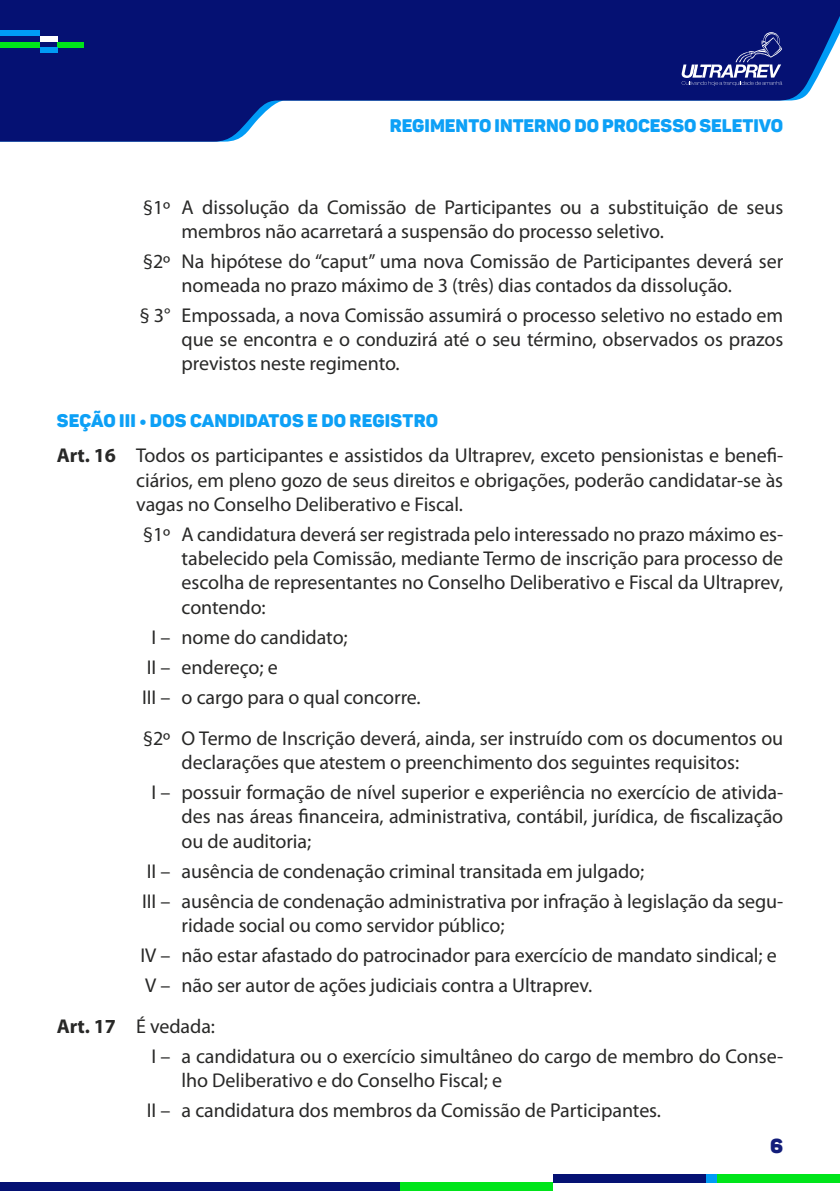
<style>
.page{position:relative;width:840px;height:1191px;background:#fff}
.page>*{position:absolute;margin:0;border:0;box-sizing:border-box;transform-origin:0 0}
.t1{font:20px/24.2px "Myriad Pro";letter-spacing:-.005em;color:#282827}
.t2{font:900 20px "Panton Demo";color:#121d7a}
.t3{font:900 18px "Panton Demo";color:#0da0f6}
.s1{font-weight:700}
</style>
<div class="page">
<svg style="left:0;top:0;width:839px;height:142px;fill:#051173"></svg>
<div style="left:0;top:42px;width:40px;height:6px;background:#00e51a"></div>
<div style="left:57px;top:42px;width:26px;height:6px;background:#00e51a"></div>
<div style="left:0;top:30px;width:40px;height:6px;background:#009bf5"></div>
<div style="left:40px;top:36px;width:17px;height:6px;background:#fff"></div>
<div style="left:40px;top:47px;width:17px;height:6px;background:#009bf5"></div>
<svg style="left:681px;top:32px;width:100px;height:54px;background:#303a8b"></svg>
<div style="left:716px;top:1174px;width:123px;height:9px;background:#00e51a"></div>
<div style="left:399px;top:1182px;width:153px;height:9px;background:#00e51a"></div>
<div style="left:705px;top:1174px;width:11px;height:9px;background:#009bf5"></div>
<div style="left:0;top:1182px;width:399px;height:9px;background:#051173"></div>
<div style="left:552px;top:1174px;width:153px;height:9px;background:#051173"></div>
<p class="t3" style="left:389px;top:114px;width:394px">REGIMENTO INTERNO DO PROCESSO SELETIVO</p>
<p class="t1" style="left:181px;top:194px;width:602px;text-indent:-39px">§1º A dissolução da Comissão de Participantes ou a substituição de seus membros não acarretará a suspensão do processo seletivo.</p>
<p class="t1" style="left:181px;top:249px;width:602px;text-indent:-39px">§2º Na hipótese do “caput” uma nova Comissão de Participantes deverá ser nomeada no prazo máximo de 3 (três) dias contados da dissolução.</p>
<p class="t1" style="left:181px;top:303px;width:603px;text-align:justify;text-indent:-42px">§ 3° Empossada, a nova Comissão assumirá o processo seletivo no estado em que se encontra e o conduzirá até o seu término, observados os prazos previstos neste regimento.</p>
<p class="t3" style="left:57px;top:409px;width:382px">SEÇÃO III • DOS CANDIDATOS E DO REGISTRO</p>
<p class="t1" style="left:136px;top:443px;width:648px;text-align:justify;text-indent:-79px"><span class="s1">Art. 16</span> Todos os participantes e assistidos da Ultraprev, exceto pensionistas e benefi&shy;ciários, em pleno gozo de seus direitos e obrigações, poderão candidatar-se às vagas no Conselho Deliberativo e Fiscal.</p>
<p class="t1" style="left:181px;top:522px;width:602px;text-align:justify;text-indent:-39px">§1º A candidatura deverá ser registrada pelo interessado no prazo máximo es&shy;tabelecido pela Comissão, mediante Termo de inscrição para processo de escolha de representantes no Conselho Deliberativo e Fiscal da Ultraprev, contendo:</p>
<p class="t1" style="left:142px;top:621px;width:280px;line-height:30px;text-indent:9px">I – nome do candidato;<br>II – endereço; e<br>III – o cargo para o qual concorre.</p>
<p class="t1" style="left:143px;top:725px;width:641px;text-align:center">§2º O Termo de Inscrição deverá, ainda, ser instruído com os documentos ou declarações que atestem o preenchimento dos seguintes requisitos:</p>
<p class="t1" style="left:181px;top:780px;width:602px;text-align:justify;text-indent:-30px">I – possuir formação de nível superior e experiência no exercício de ativida&shy;des nas áreas financeira, administrativa, contábil, jurídica, de fiscalização ou de auditoria;</p>
<p class="t1" style="left:142px;top:855px;width:642px;line-height:30px">II – ausência de condenação criminal transitada em julgado;<br>III – ausência de condenação administrativa por infração à legislação da segu-</p>
<p class="t1" style="left:140px;top:909px;width:637px;line-height:30px;text-indent:41px">ridade social ou como servidor público;<br>IV – não estar afastado do patrocinador para exercício de mandato sindical; e<br>V – não ser autor de ações judiciais contra a Ultraprev.</p>
<p class="t1" style="left:151px;top:1011px;width:632px;line-height:30px;text-indent:-95px"><span class="s1">Art. 17</span> É vedada:<br>I – a candidatura ou o exercício simultâneo do cargo de membro do Conse-</p>
<p class="t1" style="left:147px;top:1065px;width:515px;line-height:30px;text-indent:35px">lho Deliberativo e do Conselho Fiscal; e<br>II – a candidatura dos membros da Comissão de Participantes.</p>
<p class="t2" style="left:769px;top:1133px;width:15px">6</p>
</div>
